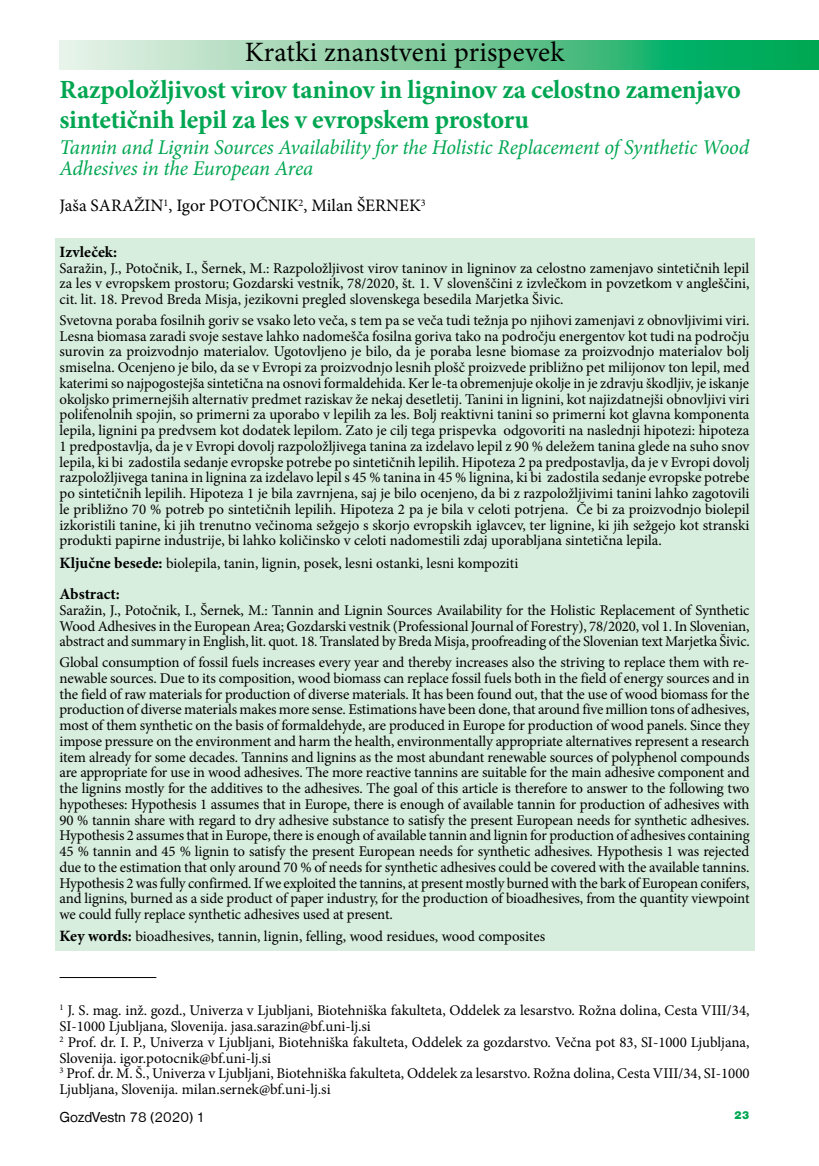
<style>
.page{position:relative;width:819px;height:1166px;background:#fff}
.page>*{position:absolute;margin:0;border:0;box-sizing:border-box;transform-origin:0 0}
.t1{font:28px "Minion Pro";letter-spacing:.005em;color:#000}
.t2{font:700 26.25px/29.8px "Minion Pro";letter-spacing:-.01em;color:#00a651}
.t3{font:italic 21px/21px "Minion Pro";letter-spacing:-.01em;color:#00a651}
.t4{font:17.5px "Minion Pro";color:#000}
.t5{font:700 15.75px "Minion Pro";color:#000}
.t6{font:14.88px/15.8px "Minion Pro";letter-spacing:-.005em;color:#000;text-align:justify}
.t7{font:14.88px "Nimbus San DEE";color:#000}
.t8{font:11.38px "Nimbus San DEE Blac";color:#00a651}
.s1{font-weight:700;font-size:15.75px}
</style>
<div class="page">
<svg style="left:60px;top:40px;width:759px;height:29px;background:#70c999"></svg>
<div style="left:55px;top:238px;width:699px;height:712px;background:#d7eddd"></div>
<hr style="left:60px;top:977px;width:96px;height:1px;background:#000">
<h1 class="t1" style="left:245px;top:33px;width:321px">Kratki znanstveni prispevek</h1>
<h2 class="t2" style="left:60px;top:75px;width:682px">Razpoložljivost virov taninov in ligninov za celostno zamenjavo sintetičnih lepil za les v evropskem prostoru</h2>
<h3 class="t3" style="left:60px;top:137px;width:691px">Tannin and Lignin Sources Availability for the Holistic Replacement of Synthetic Wood<br>Adhesives in the European Area</h3>
<p class="t4" style="left:60px;top:194px;width:367px">Jaša SARAŽIN<sup>1</sup>, Igor POTOČNIK<sup>2</sup>, Milan ŠERNEK<sup>3</sup></p>
<p class="t5" style="left:60px;top:241px;width:59px">Izvleček:</p>
<p class="t6" style="left:60px;top:260px;width:691px">Saražin, J., Potočnik, I., Šernek, M.: Razpoložljivost virov taninov in ligninov za celostno zamenjavo sintetičnih lepil za les v evropskem prostoru; Gozdarski vestnik, 78/2020, št. 1. V slovenščini z izvlečkom in povzetkom v angleščini, cit. lit. 18. Prevod Breda Misja, jezikovni pregled slovenskega besedila Marjetka Šivic.</p>
<p class="t6" style="left:60px;top:312px;width:691px">Svetovna poraba fosilnih goriv se vsako leto veča, s tem pa se veča tudi težnja po njihovi zamenjavi z obnovljivimi viri.<br>Lesna biomasa zaradi svoje sestave lahko nadomešča fosilna goriva tako na področju energentov kot tudi na področju surovin za proizvodnjo materialov. Ugotovljeno je bilo, da je poraba lesne biomase za proizvodnjo materialov bolj smiselna. Ocenjeno je bilo, da se v Evropi za proizvodnjo lesnih plošč proizvede približno pet milijonov ton lepil, med katerimi so najpogostejša sintetična na osnovi formaldehida. Ker le-ta obremenjuje okolje in je zdravju škodljiv, je iskanje okoljsko primernejših alternativ predmet raziskav že nekaj desetletij. Tanini in lignini, kot najizdatnejši obnovljivi viri polifenolnih spojin, so primerni za uporabo v lepilih za les. Bolj reaktivni tanini so primerni kot glavna komponenta lepila, lignini pa predvsem kot dodatek lepilom. Zato je cilj tega prispevka odgovoriti na naslednji hipotezi: hipoteza 1 predpostavlja, da je v Evropi dovolj razpoložljivega tanina za izdelavo lepil z 90 % deležem tanina glede na suho snov lepila, ki bi zadostila sedanje evropske potrebe po sintetičnih lepilih. Hipoteza 2 pa predpostavlja, da je v Evropi dovolj razpoložljivega tanina in lignina za izdelavo lepil s 45 % tanina in 45 % lignina, ki bi zadostila sedanje evropske potrebe po sintetičnih lepilih. Hipoteza 1 je bila zavrnjena, saj je bilo ocenjeno, da bi z razpoložljivimi tanini lahko zagotovili le približno 70 % potreb po sintetičnih lepilih. Hipoteza 2 pa je bila v celoti potrjena. Če bi za proizvodnjo biolepil izkoristili tanine, ki jih trenutno večinoma sežgejo s skorjo evropskih iglavcev, ter lignine, ki jih sežgejo kot stranski produkti papirne industrije, bi lahko količinsko v celoti nadomestili zdaj uporabljana sintetična lepila.</p>
<p class="t6" style="left:60px;top:555px;width:460px"><span class="s1">Ključne besede:</span> biolepila, tanin, lignin, posek, lesni ostanki, lesni kompoziti</p>
<p class="t5" style="left:60px;top:583px;width:62px">Abstract:</p>
<p class="t6" style="left:60px;top:602px;width:691px">Saražin, J., Potočnik, I., Šernek, M.: Tannin and Lignin Sources Availability for the Holistic Replacement of Synthetic Wood Adhesives in the European Area; Gozdarski vestnik (Professional Journal of Forestry), 78/2020, vol 1. In Slovenian, abstract and summary in English, lit. quot. 18. Translated by Breda Misja, proofreading of the Slovenian text Marjetka Šivic.</p>
<p class="t6" style="left:60px;top:654px;width:691px">Global consumption of fossil fuels increases every year and thereby increases also the striving to replace them with re&shy;newable sources. Due to its composition, wood biomass can replace fossil fuels both in the field of energy sources and in the field of raw materials for production of diverse materials. It has been found out, that the use of wood biomass for the production of diverse materials makes more sense. Estimations have been done, that around five million tons of adhesives, most of them synthetic on the basis of formaldehyde, are produced in Europe for production of wood panels. Since they impose pressure on the environment and harm the health, environmentally appropriate alternatives represent a research item already for some decades. Tannins and lignins as the most abundant renewable sources of polyphenol compounds are appropriate for use in wood adhesives. The more reactive tannins are suitable for the main adhesive component and the lignins mostly for the additives to the adhesives. The goal of this article is therefore to answer to the following two hypotheses: Hypothesis 1 assumes that in Europe, there is enough of available tannin for production of adhesives with 90 % tannin share with regard to dry adhesive substance to satisfy the present European needs for synthetic adhesives.<br>Hypothesis 2 assumes that in Europe, there is enough of available tannin and lignin for production of adhesives containing 45 % tannin and 45 % lignin to satisfy the present European needs for synthetic adhesives. Hypothesis 1 was rejected due to the estimation that only around 70 % of needs for synthetic adhesives could be covered with the available tannins.<br>Hypothesis 2 was fully confirmed. If we exploited the tannins, at present mostly burned with the bark of European conifers, and lignins, burned as a side product of paper industry, for the production of bioadhesives, from the quantity viewpoint we could fully replace synthetic adhesives used at present.</p>
<p class="t6" style="left:60px;top:929px;width:487px"><span class="s1">Key words:</span> bioadhesives, tannin, lignin, felling, wood residues, wood composites</p>
<p class="t6" style="left:60px;top:1002px;width:691px;text-align:left"><sup>1</sup> J. S. mag. inž. gozd., Univerza v Ljubljani, Biotehniška fakulteta, Oddelek za lesarstvo. Rožna dolina, Cesta VIII/34, SI-1000 Ljubljana, Slovenija. jasa.sarazin@bf.uni-lj.si<br><sup>2</sup> Prof. dr. I. P., Univerza v Ljubljani, Biotehniška fakulteta, Oddelek za gozdarstvo. Večna pot 83, SI-1000 Ljubljana, Slovenija. igor.potocnik@bf.uni-lj.si<br><sup>3</sup> Prof. dr. M. Š., Univerza v Ljubljani, Biotehniška fakulteta, Oddelek za lesarstvo. Rožna dolina, Cesta VIII/34, SI-1000<br>Ljubljana, Slovenija. milan.sernek@bf.uni-lj.si</p>
<p class="t7" style="left:60px;top:1109px;width:147px">GozdVestn 78 (2020) 1</p>
<p class="t8" style="left:734px;top:1109px;width:17px">23</p>
</div>
